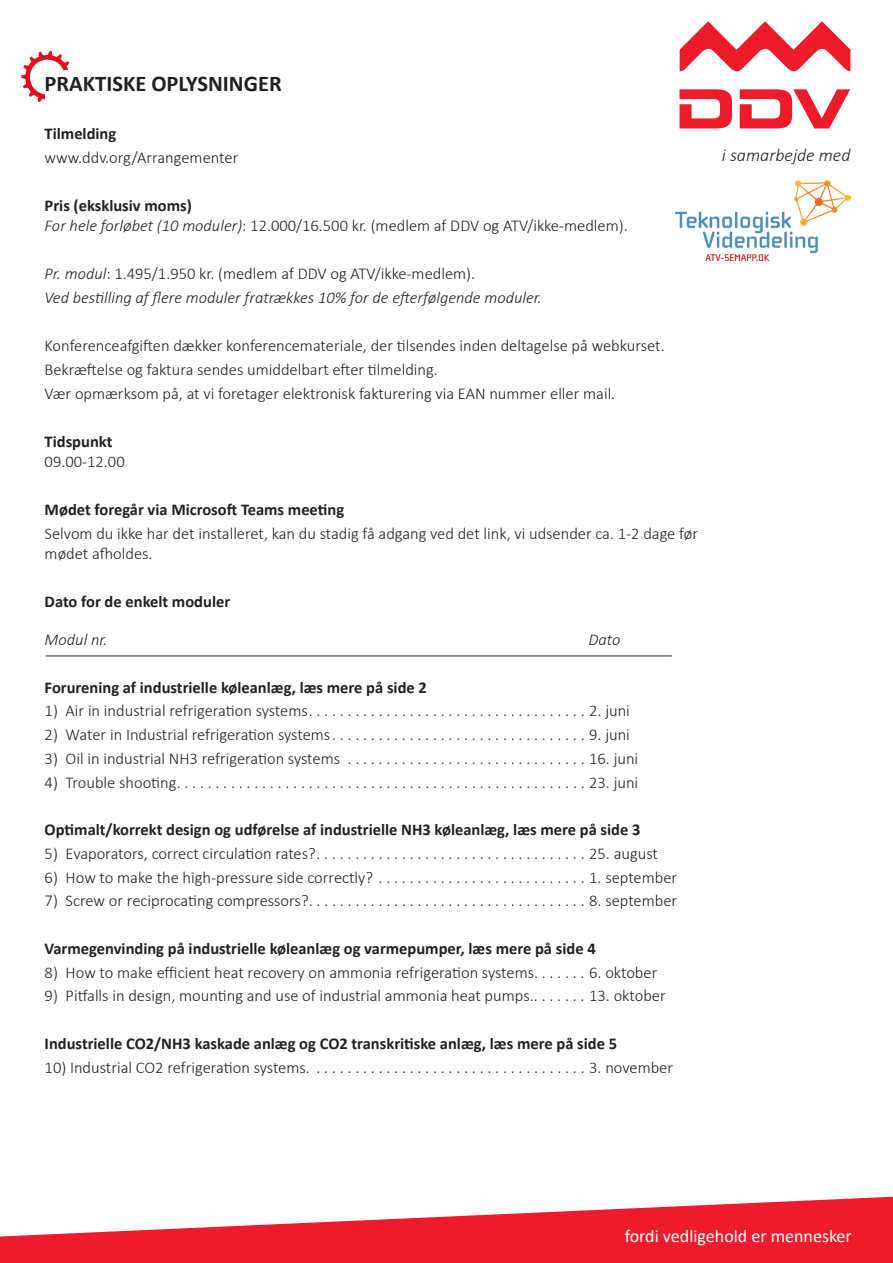
<style>
.page{position:relative;width:893px;height:1263px;background:#fff}
.page>*{position:absolute;margin:0;border:0;box-sizing:border-box;transform-origin:0 0}
.t1{font:700 22.5px "Calibri";color:#231f20}
.t2{font:18px "Calibri";color:#fff}
.t3{font:italic 300 18px "Calibri";color:#231f20}
.t4{font:300 16.5px/19.8px "Calibri";color:#231f20}
.t5{font:700 16.5px "Calibri";color:#231f20}
.t6{font:italic 300 16.5px "Calibri";color:#231f20}
.s1{font-weight:700}
.s2{font-style:italic}
</style>
<div class="page">
<svg style="left:0;top:1197px;width:893px;height:66px;fill:#ee1b2c"></svg>
<svg style="left:21px;top:51px;width:49px;height:51px"></svg>
<div style="left:45px;top:70px;width:38px;height:34px;background:#fff"></div>
<hr style="left:46px;top:655px;width:626px;height:1px;background:#231f20">
<svg style="left:679px;top:89px;width:53px;height:39px"></svg>
<svg style="left:740px;top:89px;width:110px;height:39px"></svg>
<svg style="left:680px;top:21px;width:170px;height:51px"></svg>
<img style="left:675px;top:181px;width:175px;height:79px">
<p class="t1" style="left:45px;top:67px;width:239px">PRAKTISKE OPLYSNINGER</p>
<p class="t5" style="left:45px;top:122px;width:73px">Tilmelding</p>
<p class="t4" style="left:45px;top:147px;width:195px">www.ddv.org/Arrangementer</p>
<p class="t4" style="left:45px;top:196px;width:585px"><span class="s1">Pris (eksklusiv moms)<br></span><span class="s2">For hele forløbet (10 moduler)</span>: 12.000/16.500 kr. (medlem af DDV og ATV/ikke-medlem).</p>
<p class="t4" style="left:45px;top:263px;width:432px"><span class="s2">Pr. modul</span>: 1.495/1.950 kr. (medlem af DDV og ATV/ikke-medlem).</p>
<p class="t6" style="left:45px;top:287px;width:499px">Ved bestilling af flere moduler fratrækkes 10% for de efterfølgende moduler.</p>
<p class="t4" style="left:45px;top:336px;width:622px">Konferenceafgiften dækker konferencemateriale, der tilsendes inden deltagelse på webkurset.</p>
<p class="t4" style="left:45px;top:360px;width:395px">Bekræftelse og faktura sendes umiddelbart efter tilmelding.</p>
<p class="t4" style="left:45px;top:384px;width:572px">Vær opmærksom på, at vi foretager elektronisk fakturering via EAN nummer eller mail.</p>
<p class="t4" style="left:45px;top:432px;width:82px"><span class="s1">Tidspunkt<br></span>09.00-12.00</p>
<p class="t5" style="left:45px;top:498px;width:301px">Mødet foregår via Microsoft Teams meeting</p>
<p class="t4" style="left:45px;top:524px;width:655px">Selvom du ikke har det installeret, kan du stadig få adgang ved det link, vi udsender ca. 1-2 dage før mødet afholdes.</p>
<p class="t5" style="left:45px;top:590px;width:187px">Dato for de enkelt moduler</p>
<p class="t6" style="left:45px;top:629px;width:64px">Modul nr.</p>
<p class="t6" style="left:588px;top:629px;width:33px">Dato</p>
<p class="t5" style="left:45px;top:675px;width:384px">Forurening af industrielle køleanlæg, læs mere på side 2</p>
<p class="t4" style="left:45px;top:701px;width:587px">1) Air in industrial refrigeration systems. . . . . . . . . . . . . . . . . . . . . . . . . . . . . . . . . . . . 2. juni</p>
<p class="t4" style="left:45px;top:724px;width:587px">2) Water in Industrial refrigeration systems. . . . . . . . . . . . . . . . . . . . . . . . . . . . . . . . . 9. juni</p>
<p class="t4" style="left:45px;top:748px;width:304px">3) Oil in industrial NH3 refrigeration systems ................................</p>
<p class="t4" style="left:589px;top:748px;width:51px">16. juni</p>
<p class="t4" style="left:45px;top:772px;width:595px">4) Trouble shooting. . . . . . . . . . . . . . . . . . . . . . . . . . . . . . . . . . . . . . . . . . . . . . . . . . . . . 23. juni</p>
<p class="t5" style="left:45px;top:818px;width:597px">Optimalt/korrekt design og udførelse af industrielle NH3 køleanlæg, læs mere på side 3</p>
<p class="t4" style="left:45px;top:843px;width:615px">5) Evaporators, correct circulation rates?. . . . . . . . . . . . . . . . . . . . . . . . . . . . . . . . . . . 25. august</p>
<p class="t4" style="left:45px;top:867px;width:336px">6) How to make the high-pressure side correctly?............................</p>
<p class="t4" style="left:589px;top:867px;width:90px">1. september</p>
<p class="t4" style="left:45px;top:891px;width:634px">7) Screw or reciprocating compressors?. . . . . . . . . . . . . . . . . . . . . . . . . . . . . . . . . . . . 8. september</p>
<p class="t5" style="left:45px;top:937px;width:553px">Varmegenvinding på industrielle køleanlæg og varmepumper, læs mere på side 4</p>
<p class="t4" style="left:45px;top:962px;width:498px">8) How to make efficient heat recovery on ammonia refrigeration systems........</p>
<p class="t4" style="left:589px;top:962px;width:70px">6. oktober</p>
<p class="t4" style="left:45px;top:986px;width:623px">9) Pitfalls in design, mounting and use of industrial ammonia heat pumps.. . . . . . . 13. oktober</p>
<p class="t5" style="left:45px;top:1032px;width:574px">Industrielle CO2/NH3 kaskade anlæg og CO2 transkritiske anlæg, læs mere på side 5</p>
<p class="t4" style="left:45px;top:1057px;width:273px">10) Industrial CO2 refrigeration systems. ....................................</p>
<p class="t4" style="left:589px;top:1057px;width:85px">3. november</p>
<p class="t3" style="left:722px;top:144px;width:130px">i samarbejde med</p>
<p class="t2" style="left:625px;top:1223px;width:229px">fordi vedligehold er mennesker</p>
</div>
